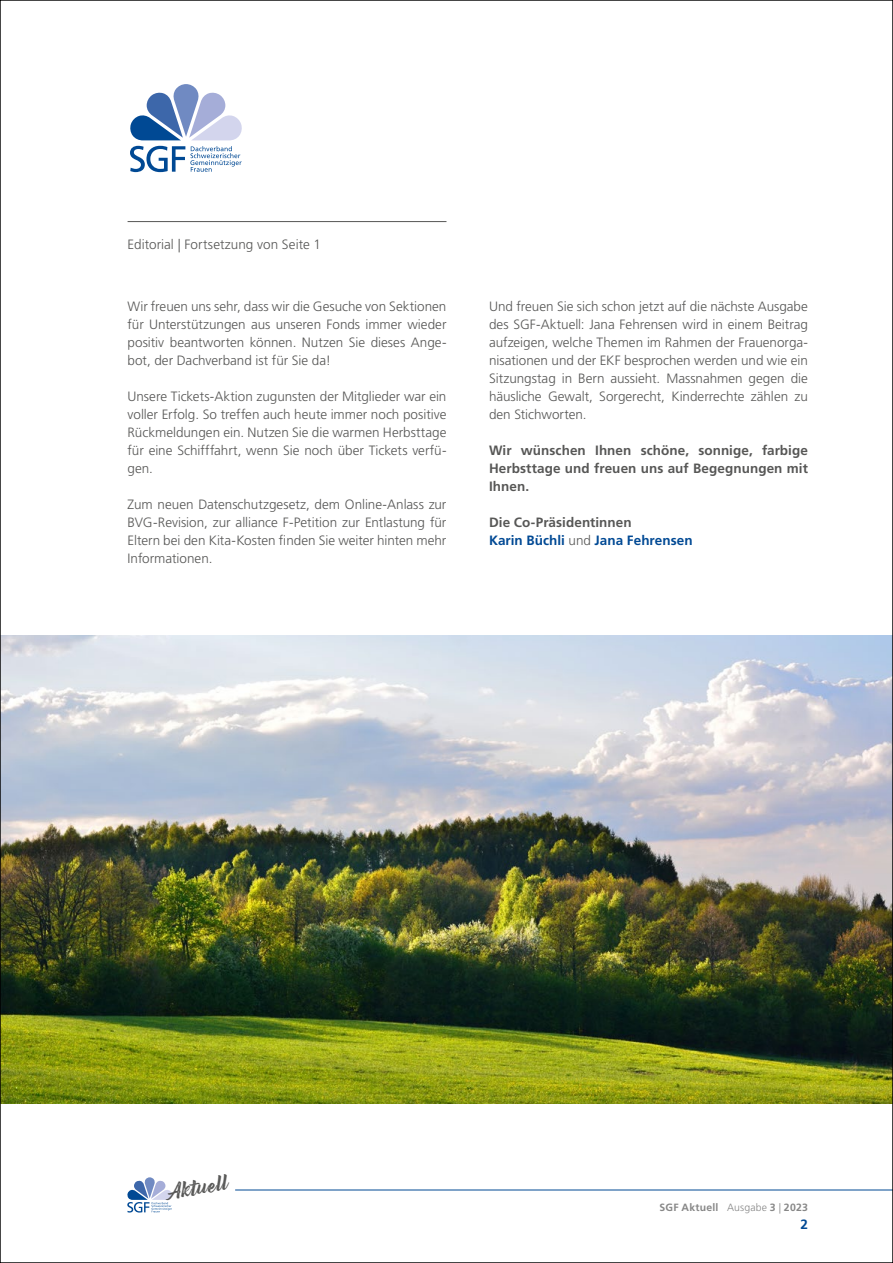
<style>
.page{position:relative;width:893px;height:1263px;background:#fff}
.page>*{position:absolute;margin:0;border:0;box-sizing:border-box;transform-origin:0 0}
.t1{font:19.2px "Bernadette Rough";color:#575756}
.t2{font:300 13.5px/18px "Frutiger LT Std";color:#575756;text-align:justify}
.t3{font:700 13.5px/18px "Frutiger LT Std";letter-spacing:.005em;color:#575756;text-align:justify}
.t4{font:700 13.5px/18px "Frutiger LT Std";letter-spacing:.005em;color:#004994}
.t5{font:700 10.5px "Frutiger LT Std";letter-spacing:.02em;color:#878787}
.s1{color:#575756}
.s2{font-weight:300;color:#575756}
.s3{font-weight:300}
</style>
<div class="page">
<svg style="left:127px;top:1177px;width:45px;height:35px"></svg>
<hr style="left:128px;top:221px;width:318px;height:1px;background:#575756">
<svg style="left:130px;top:84px;width:112px;height:56px"></svg>
<svg style="left:130px;top:146px;width:112px;height:26px"></svg>
<hr style="left:235px;top:1190px;width:658px;height:1px;background:#004994">
<img style="left:2px;top:635px;width:889px;height:468px">
<p class="t2" style="left:128px;top:236px;width:195px">Editorial | Fortsetzung von Seite 1</p>
<p class="t2" style="left:128px;top:298px;width:320px">Wir freuen uns sehr, dass wir die Gesuche von Sektionen für Unterstützungen aus unseren Fonds immer wieder positiv beantworten können. Nutzen Sie dieses Ange&shy;bot, der Dachverband ist für Sie da!</p>
<p class="t2" style="left:128px;top:388px;width:320px">Unsere Tickets-Aktion zugunsten der Mitglieder war ein voller Erfolg. So treffen auch heute immer noch positive Rückmeldungen ein. Nutzen Sie die warmen Herbsttage für eine Schifffahrt, wenn Sie noch über Tickets verfü&shy;gen.</p>
<p class="t2" style="left:128px;top:496px;width:320px">Zum neuen Datenschutzgesetz, dem Online-Anlass zur BVG-Revision, zur alliance F-Petition zur Entlastung für Eltern bei den Kita-Kosten finden Sie weiter hinten mehr Informationen.</p>
<p class="t2" style="left:489px;top:298px;width:320px">Und freuen Sie sich schon jetzt auf die nächste Ausgabe des SGF-Aktuell: Jana Fehrensen wird in einem Beitrag aufzeigen, welche Themen im Rahmen der Frauenorga&shy;nisationen und der EKF besprochen werden und wie ein Sitzungstag in Bern aussieht. Massnahmen gegen die häusliche Gewalt, Sorgerecht, Kinderrechte zählen zu den Stichworten.</p>
<p class="t3" style="left:489px;top:441px;width:320px">Wir wünschen Ihnen schöne, sonnige, farbige Herbsttage und freuen uns auf Begegnungen mit Ihnen.</p>
<p class="t4" style="left:489px;top:513px;width:205px"><span class="s1">Die Co-Präsidentinnen<br></span>Karin Büchli <span class="s2">und</span> Jana Fehrensen</p>
<h1 class="t1" style="left:166px;top:1177px;width:62px;rotate:-10deg">Aktuell</h1>
<p class="t5" style="left:659px;top:1201px;width:150px">SGF Aktuell <span class="s3">Ausgabe</span> 3 <span class="s3">|</span> 2023</p>
<p class="t4" style="left:800px;top:1215px;width:9px">2</p>
</div>
